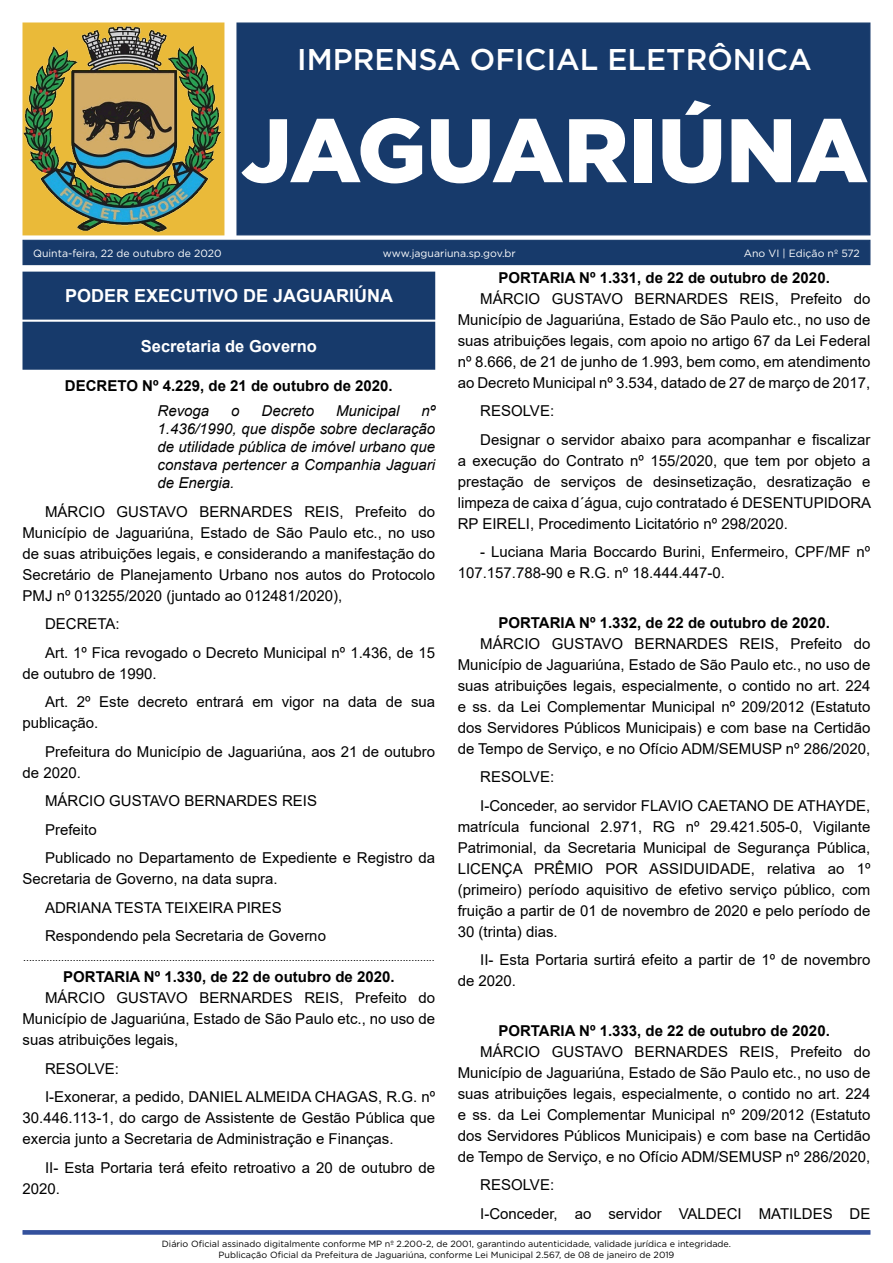
<style>
.page{position:relative;width:893px;height:1263px;background:#fff}
.page>*{position:absolute;margin:0;border:0;box-sizing:border-box;transform-origin:0 0}
.t1{font:900 90px "Gotham";color:#fff}
.t2{font:500 30px "Gotham";color:#fff}
.t3{font:700 18px "Arial";color:#fff}
.t4{font:700 16.5px "Arial";color:#fff}
._2_-_Corpo{font:15px/21px "Arial";color:#000;text-align:justify}
._1_-_Cabeçalho{font:700 15px "Arial";color:#000}
._3_-_Ementa{font:italic 15px/18px "Arial";color:#000;text-align:justify}
._4_-_Fim{font:10.5px "Arial";color:#000}
.t5{font:10.5px "Gotham";color:#fff}
.t6{font:9px/10.8px "Gotham";color:#000;text-align:center}
</style>
<div class="page">
<div style="left:22px;top:240px;width:848px;height:25px;background:#173a6b"></div>
<svg style="left:22px;top:1230px;width:848px;height:5px;background:#415ca2"></svg>
<div style="left:236px;top:22px;width:634px;height:213px;background:#173a6b;border:1px solid #173a6b"></div>
<div style="left:23px;top:23px;width:201px;height:212px;background:#eaba39"></div>
<img style="left:24px;top:26px;width:196px;height:206px">
<div style="left:22px;top:22px;width:202px;height:213px;border:1px solid #eaba39"></div>
<div style="left:23px;top:272px;width:412px;height:47px;background:#173a6b"></div>
<div style="left:22px;top:272px;width:413px;height:48px;border:1px solid #173a6b"></div>
<div style="left:23px;top:322px;width:412px;height:47px;background:#173a6b"></div>
<div style="left:22px;top:322px;width:413px;height:48px;border:1px solid #173a6b"></div>
<h2 class="t2" style="left:297px;top:40px;width:516px">IMPRENSA OFICIAL ELETRÔNICA</h2>
<h1 class="t1" style="left:241px;top:88px;width:629px">JAGUARIÚNA</h1>
<p class="t5" style="left:33px;top:246px;width:190px">Quinta-feira, 22 de outubro de 2020</p>
<p class="t5" style="left:383px;top:246px;width:134px">www.jaguariuna.sp.gov.br</p>
<p class="t5" style="left:744px;top:246px;width:117px">Ano VI | Edição nº 572</p>
<p class="t3" style="left:65px;top:283px;width:330px">PODER EXECUTIVO DE JAGUARIÚNA</p>
<p class="t4" style="left:141px;top:334px;width:178px">Secretaria de Governo</p>
<p class="_1_-_Cabeçalho" style="left:65px;top:375px;width:329px">DECRETO Nº 4.229, de 21 de outubro de 2020.</p>
<p class="_3_-_Ementa" style="left:158px;top:402px;width:53px">Revoga</p>
<p class="_3_-_Ementa" style="left:231px;top:402px;width:10px">o</p>
<p class="_3_-_Ementa" style="left:262px;top:402px;width:54px">Decreto</p>
<p class="_3_-_Ementa" style="left:336px;top:402px;width:65px">Municipal</p>
<p class="_3_-_Ementa" style="left:158px;top:402px;width:279px;text-indent:264px">nº 1.436/1990, que dispõe sobre declaração de utilidade pública de imóvel urbano que constava pertencer a Companhia Jaguari de Energia.</p>
<p class="_2_-_Corpo" style="left:22px;top:501px;width:414px;text-indent:22px">MÁRCIO GUSTAVO BERNARDES REIS, Prefeito do Município de Jaguariúna, Estado de São Paulo etc., no uso de suas atribuições legais, e considerando a manifestação do Secretário de Planejamento Urbano nos autos do Protocolo PMJ nº 013255/2020 (juntado ao 012481/2020),</p>
<p class="_2_-_Corpo" style="left:45px;top:613px;width:76px">DECRETA:</p>
<p class="_2_-_Corpo" style="left:22px;top:642px;width:414px;text-indent:22px">Art. 1º Fica revogado o Decreto Municipal nº 1.436, de 15 de outubro de 1990.</p>
<p class="_2_-_Corpo" style="left:22px;top:691px;width:414px;text-indent:22px">Art. 2º Este decreto entrará em vigor na data de sua publicação.</p>
<p class="_2_-_Corpo" style="left:22px;top:741px;width:414px;text-indent:22px">Prefeitura do Município de Jaguariúna, aos 21 de outubro de 2020.</p>
<p class="_2_-_Corpo" style="left:45px;top:790px;width:273px">MÁRCIO GUSTAVO BERNARDES REIS</p>
<p class="_2_-_Corpo" style="left:45px;top:819px;width:53px">Prefeito</p>
<p class="_2_-_Corpo" style="left:22px;top:847px;width:414px;text-indent:22px">Publicado no Departamento de Expediente e Registro da<br>Secretaria de Governo, na data supra.</p>
<p class="_2_-_Corpo" style="left:45px;top:897px;width:238px">ADRIANA TESTA TEIXEIRA PIRES</p>
<p class="_2_-_Corpo" style="left:45px;top:925px;width:282px">Respondendo pela Secretaria de Governo</p>
<p class="_4_-_Fim" style="left:23px;top:950px;width:413px">.............................................................................................................................................</p>
<p class="_1_-_Cabeçalho" style="left:63px;top:966px;width:333px">PORTARIA Nº 1.330, de 22 de outubro de 2020.</p>
<p class="_2_-_Corpo" style="left:22px;top:987px;width:414px;text-indent:22px">MÁRCIO GUSTAVO BERNARDES REIS, Prefeito do Município de Jaguariúna, Estado de São Paulo etc., no uso de suas atribuições legais,</p>
<p class="_2_-_Corpo" style="left:45px;top:1058px;width:75px">RESOLVE:</p>
<p class="_2_-_Corpo" style="left:22px;top:1086px;width:414px;text-indent:22px">I-Exonerar, a pedido, DANIEL ALMEIDA CHAGAS, R.G. nº 30.446.113-1, do cargo de Assistente de Gestão Pública que exercia junto a Secretaria de Administração e Finanças.</p>
<p class="_2_-_Corpo" style="left:22px;top:1157px;width:414px;text-indent:22px">II- Esta Portaria terá efeito retroativo a 20 de outubro de<br>2020.</p>
<p class="_1_-_Cabeçalho" style="left:498px;top:267px;width:333px">PORTARIA Nº 1.331, de 22 de outubro de 2020.</p>
<p class="_2_-_Corpo" style="left:458px;top:288px;width:414px;text-indent:22px">MÁRCIO GUSTAVO BERNARDES REIS, Prefeito do Município de Jaguariúna, Estado de São Paulo etc., no uso de suas atribuições legais, com apoio no artigo 67 da Lei Federal nº 8.666, de 21 de junho de 1.993, bem como, em atendimento ao Decreto Municipal nº 3.534, datado de 27 de março de 2017,</p>
<p class="_2_-_Corpo" style="left:480px;top:400px;width:75px">RESOLVE:</p>
<p class="_2_-_Corpo" style="left:458px;top:429px;width:415px;text-indent:22px">Designar o servidor abaixo para acompanhar e fiscalizar a execução do Contrato nº 155/2020, que tem por objeto a prestação de serviços de desinsetização, desratização e limpeza de caixa d´água, cujo contratado é DESENTUPIDORA RP EIRELI, Procedimento Licitatório nº 298/2020.</p>
<p class="_2_-_Corpo" style="left:458px;top:541px;width:414px;text-indent:22px">- Luciana Maria Boccardo Burini, Enfermeiro, CPF/MF nº<br>107.157.788-90 e R.G. nº 18.444.447-0.</p>
<p class="_1_-_Cabeçalho" style="left:498px;top:612px;width:333px">PORTARIA Nº 1.332, de 22 de outubro de 2020.</p>
<p class="_2_-_Corpo" style="left:458px;top:633px;width:414px;text-indent:22px">MÁRCIO GUSTAVO BERNARDES REIS, Prefeito do Município de Jaguariúna, Estado de São Paulo etc., no uso de suas atribuições legais, especialmente, o contido no art. 224 e ss. da Lei Complementar Municipal nº 209/2012 (Estatuto dos Servidores Públicos Municipais) e com base na Certidão de Tempo de Serviço, e no Ofício ADM/SEMUSP nº 286/2020,</p>
<p class="_2_-_Corpo" style="left:480px;top:766px;width:75px">RESOLVE:</p>
<p class="_2_-_Corpo" style="left:458px;top:795px;width:414px;text-indent:22px">I-Conceder, ao servidor FLAVIO CAETANO DE ATHAYDE, matrícula funcional 2.971, RG nº 29.421.505-0, Vigilante Patrimonial, da Secretaria Municipal de Segurança Pública, LICENÇA PRÊMIO POR ASSIDUIDADE, relativa ao 1º (primeiro) período aquisitivo de efetivo serviço público, com fruição a partir de 01 de novembro de 2020 e pelo período de 30 (trinta) dias.</p>
<p class="_2_-_Corpo" style="left:458px;top:949px;width:414px;text-indent:22px">II- Esta Portaria surtirá efeito a partir de 1º de novembro de 2020.</p>
<p class="_1_-_Cabeçalho" style="left:498px;top:1020px;width:333px">PORTARIA Nº 1.333, de 22 de outubro de 2020.</p>
<p class="_2_-_Corpo" style="left:458px;top:1041px;width:414px;text-indent:22px">MÁRCIO GUSTAVO BERNARDES REIS, Prefeito do Município de Jaguariúna, Estado de São Paulo etc., no uso de suas atribuições legais, especialmente, o contido no art. 224 e ss. da Lei Complementar Municipal nº 209/2012 (Estatuto dos Servidores Públicos Municipais) e com base na Certidão de Tempo de Serviço, e no Ofício ADM/SEMUSP nº 286/2020,</p>
<p class="_2_-_Corpo" style="left:480px;top:1174px;width:75px">RESOLVE:</p>
<p class="_2_-_Corpo" style="left:480px;top:1203px;width:392px">I-Conceder, ao servidor VALDECI MATILDES DE</p>
<p class="t6" style="left:162px;top:1238px;width:571px">Diário Oficial assinado digitalmente conforme MP nº 2.200-2, de 2001, garantindo autenticidade, validade jurídica e integridade.<br>Publicação Oficial da Prefeitura de Jaguariúna, conforme Lei Municipal 2.567, de 08 de janeiro de 2019</p>
</div>
